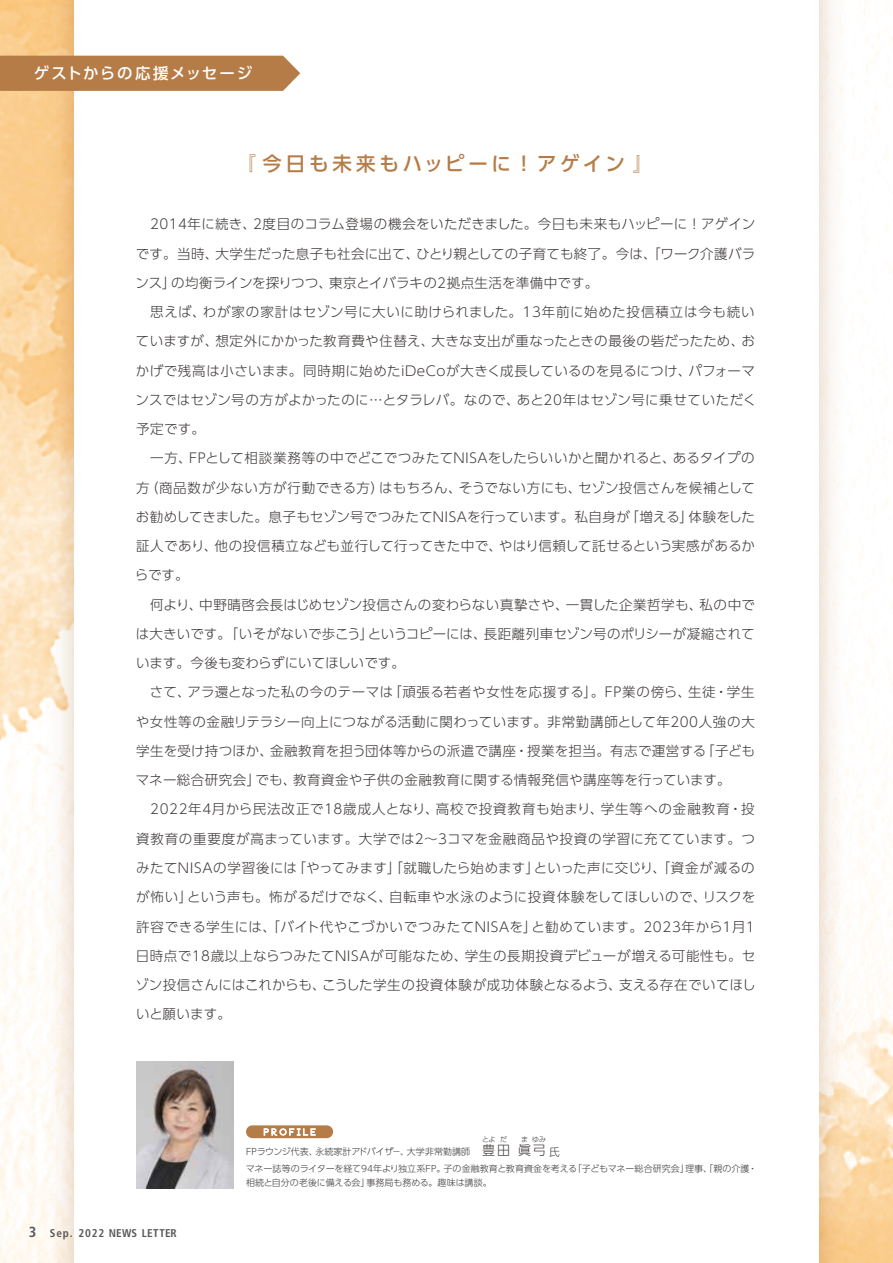
<style>
.page{position:relative;width:893px;height:1263px;background:#fff}
.page>*{position:absolute;margin:0;border:0;box-sizing:border-box;transform-origin:0 0}
.t1{font:500 19.5px "UD Shin Go Pro";letter-spacing:.19em;color:#b57c47}
.t2{font:500 15.45px "UD Shin Go Pro";letter-spacing:.12em;color:#fff}
.t3{font:300 13.5px/29.2px "UD Shin Go Pro";letter-spacing:.03em;color:#3e3a39}
.t4{font:300 13.05px "UD Shin Go Pro";color:#3e3a39}
.t5{font:700 condensed 11.25px "Frutiger";letter-spacing:.04em;color:#595757}
.t6{font:300 9px/14.5px "UD Shin Go Pro";letter-spacing:-.01em;color:#3e3a39}
.t7{font:700 9px "Neou";letter-spacing:.285em;color:#fff}
.t8{font:300 7.05px "UD Shin Go Pro";color:#3e3a39}
.s1{font-size:10.8px}
.s2{font-size:14.7px}
</style>
<div class="page">
<img style="left:0;top:0;width:893px;height:1263px">
<img style="left:38px;top:0;width:817px;height:1263px">
<div style="left:74px;top:0;width:745px;height:1263px;background:#fff"></div>
<div style="left:0;top:56px;width:300px;height:35px;background:#b57c47"></div>
<img style="left:136px;top:1061px;width:98px;height:127px">
<div style="left:246px;top:1125px;width:87px;height:13px;background:#b57c47;border-radius:6px"></div>
<svg style="left:264px;top:1129px;width:51px;height:6px"></svg>
<p class="t2" style="left:34px;top:61px;width:220px">ゲストからの応援メッセージ</p>
<h1 class="t1" style="left:237px;top:148px;width:418px">『今日も未来もハッピーに！アゲイン』</h1>
<p class="t3" style="left:135px;top:209px;width:623px">　2014年に続き、2度目のコラム登場の機会をいただきました。今日も未来もハッピーに ! アゲインです。当時、大学生だった息子も社会に出て、ひとり親としての子育ても終了。今は、「ワーク介護バランス」の均衡ラインを探りつつ、東京とイバラキの2拠点生活を準備中です。<br>　思えば、わが家の家計はセゾン号に大いに助けられました。13年前に始めた投信積立は今も続いていますが、想定外にかかった教育費や住替え、大きな支出が重なったときの最後の砦だったため、おかげで残高は小さいまま。同時期に始めたiDeCoが大きく成長しているのを見るにつけ、パフォーマンスではセゾン号の方がよかったのに…とタラレバ。なので、あと20年はセゾン号に乗せていただく予定です。<br>　一方、FPとして相談業務等の中でどこでつみたてNISAをしたらいいかと聞かれると、あるタイプの方（商品数が少ない方が行動できる方）はもちろん、そうでない方にも、セゾン投信さんを候補としてお勧めしてきました。息子もセゾン号でつみたてNISAを行っています。私自身が「増える」体験をした証人であり、他の投信積立なども並行して行ってきた中で、やはり信頼して託せるという実感があるからです。<br>　何より、中野晴啓会長はじめセゾン投信さんの変わらない真摯さや、一貫した企業哲学も、私の中では大きいです。「いそがないで歩こう」というコピーには、長距離列車セゾン号のポリシーが凝縮されています。今後も変わらずにいてほしいです。<br>　さて、アラ還となった私の今のテーマは「頑張る若者や女性を応援する」。FP業の傍ら、生徒・学生や女性等の金融リテラシー向上につながる活動に関わっています。非常勤講師として年200人強の大学生を受け持つほか、金融教育を担う団体等からの派遣で講座・授業を担当。有志で運営する「子どもマネー総合研究会」でも、教育資金や子供の金融教育に関する情報発信や講座等を行っています。　2022年4月から民法改正で18歳成人となり、高校で投資教育も始まり、学生等への金融教育・投資教育の重要度が高まっています。大学では2～3コマを金融商品や投資の学習に充てています。つみたてNISAの学習後には「やってみます」「就職したら始めます」といった声に交じり、「資金が減るのが怖い」という声も。怖がるだけでなく、自転車や水泳のように投資体験をしてほしいので、リスクを許容できる学生には、「バイト代やこづかいでつみたてNISAを」と勧めています。2023年から1月1日時点で18歳以上ならつみたてNISAが可能なため、学生の長期投資デビューが増える可能性も。セゾン投信さんにはこれからも、こうした学生の投資体験が成功体験となるよう、支える存在でいてほしいと願います。</p>
<p class="t7" style="left:264px;top:1127px;width:53px">PROFILE</p>
<p class="t6" style="left:246px;top:1144px;width:226px">FPラウンジ代表、永続家計アドバイザ－、大学非常勤講師</p>
<p class="t8" style="left:482px;top:1133px;width:27px">とよ だ</p>
<p class="t8" style="left:521px;top:1133px;width:27px">まゆみ</p>
<p class="t4" style="left:482px;top:1139px;width:79px">豊田 眞弓<span class="s1">氏</span></p>
<p class="t5" style="left:29px;top:1226px;width:150px"><span class="s2">3</span> Sep. 2022 NEWS LETTER</p>
<p class="t6" style="left:246px;top:1161px;width:513px">マネー誌等のライターを経て94年より独立系FP。子の金融教育と教育資金を考える「子どもマネー総合研究会」理事、「親の介護・相続と自分の老後に備える会」事務局も務める。趣味は講談。</p>
</div>
